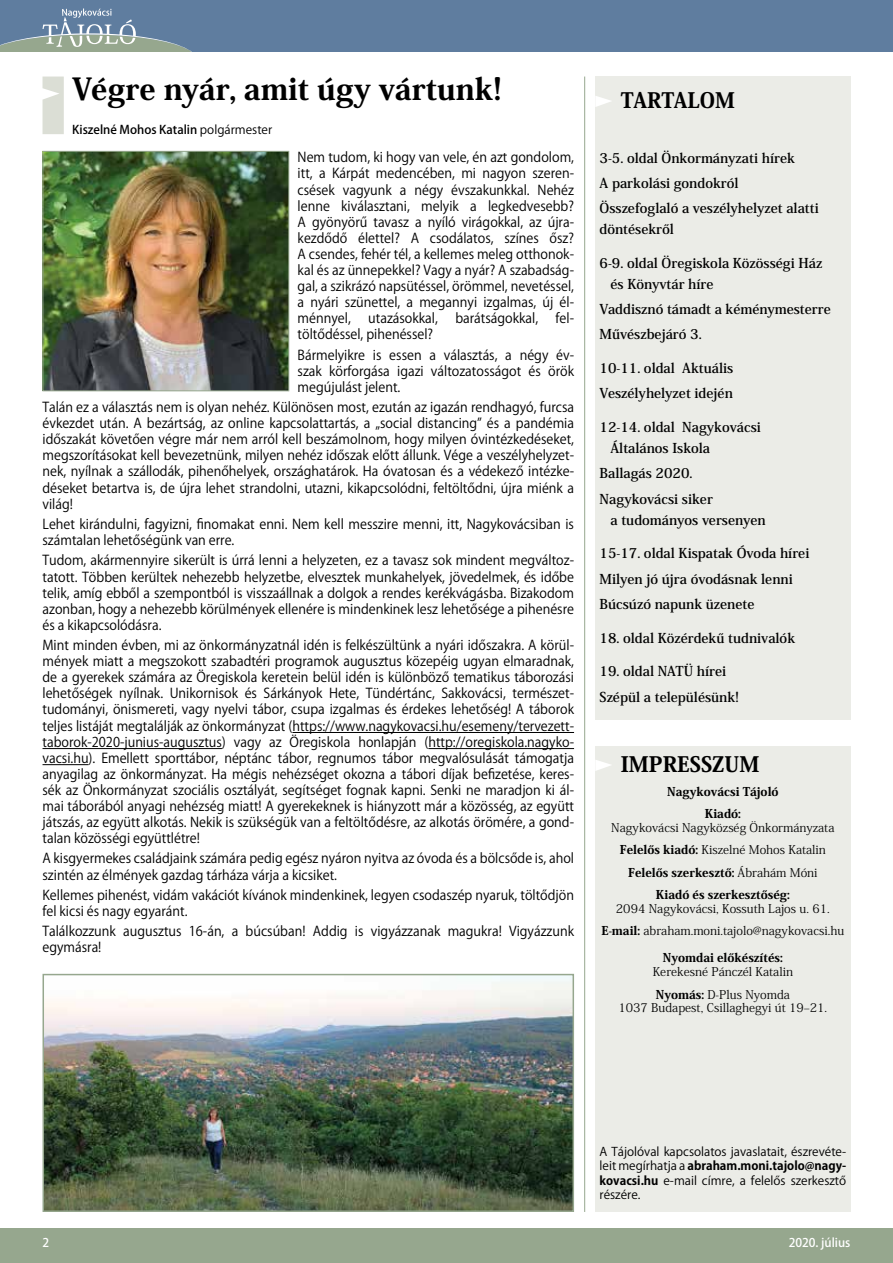
<style>
.page{position:relative;width:893px;height:1263px;background:#fff}
.page>*{position:absolute;margin:0;border:0;box-sizing:border-box;transform-origin:0 0}
.t1{font:800 30px "Koz Min Pr 6 N";color:#000}
.t2{font:800 21px "Koz Min Pr 6 N";color:#000}
.t3{font:13.5px/16px "Koz Go Pr 6 N";color:#000;scale:.95 1}
.t4{font:700 13.5px/25.2px "Koz Min Pr 6 N";color:#000}
.t5{font:12px/22.5px "Koz Min Pr 6 N";color:#000;text-align:center}
.t6{font:12px/14.4px "Koz Go Pr 6 N";color:#000;text-align:justify}
.t7{font:800 12px/22.5px "Koz Min Pr 6 N";color:#000;text-align:center}
.t8{font:500 12px "Koz Go Pr 6 N";color:#000}
.t9{font:500 12px "Koz Go Pr 6 N";color:#fff}
.s1{font-weight:400}
.s2{font-weight:800}
.s3{font-weight:700}
</style>
<div class="page">
<div style="left:0;top:0;width:893px;height:51px;background:#5f7d9f"></div>
<svg style="left:0;top:9px;width:191px;height:42px"></svg>
<div style="left:0;top:1229px;width:893px;height:34px;background:#96a78e"></div>
<div style="left:595px;top:77px;width:255px;height:643px;background:#ebece7"></div>
<div style="left:595px;top:746px;width:255px;height:466px;background:#ebece7"></div>
<svg style="left:595px;top:96px;width:16px;height:11px"></svg>
<svg style="left:595px;top:760px;width:16px;height:11px"></svg>
<hr style="left:292px;top:732px;width:282px;height:1px;background:#000">
<hr style="left:43px;top:748px;width:179px;height:1px;background:#000">
<hr style="left:428px;top:748px;width:146px;height:1px;background:#000">
<hr style="left:43px;top:764px;width:46px;height:1px;background:#000">
<img style="left:45px;top:153px;width:242px;height:236px">
<div style="left:43px;top:151px;width:246px;height:240px;border:1px solid #96a78e"></div>
<hr style="left:584px;top:77px;width:1px;height:1135px;background:#96a78e">
<svg style="left:43px;top:77px;width:21px;height:57px"></svg>
<img style="left:46px;top:977px;width:525px;height:232px">
<div style="left:43px;top:974px;width:531px;height:238px;border:2px solid #96a78e"></div>
<h1 class="t1" style="left:72px;top:72px;width:431px">Végre nyár, amit úgy vártunk!</h1>
<p class="t8" style="left:72px;top:123px;width:201px">Kiszelné Mohos Katalin <span class="s1">polgármester</span></p>
<p class="t3" style="left:298px;top:150px;width:292px;text-align:justify">Nem tudom, ki hogy van vele, én azt gondolom, itt, a Kárpát medencében, mi nagyon szeren&shy;csések vagyunk a négy évszakunkkal. Nehéz lenne kiválasztani, melyik a legkedvesebb?<br>A gyönyörű tavasz a nyíló virágokkal, az újra&shy;kezdődő élettel? A csodálatos, színes ősz?<br>A csendes, fehér tél, a kellemes meleg otthonok&shy;kal és az ünnepekkel? Vagy a nyár? A szabadság&shy;gal, a szikrázó napsütéssel, örömmel, nevetéssel, a nyári szünettel, a megannyi izgalmas, új él&shy;ménnyel,</p>
<p class="t3" style="left:368px;top:310px;width:75px">utazásokkal,</p>
<p class="t3" style="left:455px;top:310px;width:89px">barátságokkal,</p>
<p class="t3" style="left:556px;top:310px;width:21px">fel-</p>
<p class="t3" style="left:298px;top:324px;width:292px;line-height:20.4px">töltődéssel, pihenéssel?<br>Bármelyikre is essen a választás, a négy év-</p>
<p class="t3" style="left:298px;top:363px;width:292px">szak körforgása igazi változatosságot és örök megújulást jelent.</p>
<p class="t3" style="left:43px;top:399px;width:561px;text-align:justify">Talán ez a választás nem is olyan nehéz. Különösen most, ezután az igazán rendhagyó, furcsa évkezdet után. A bezártság, az online kapcsolattartás, a „social distancing” és a pandémia időszakát követően végre már nem arról kell beszámolnom, hogy milyen óvintézkedéseket, megszorításokat kell bevezetnünk, milyen nehéz időszak előtt állunk. Vége a veszélyhelyzet&shy;nek, nyílnak a szállodák, pihenőhelyek, országhatárok. Ha óvatosan és a védekező intézke&shy;déseket betartva is, de újra lehet strandolni, utazni, kikapcsolódni, feltöltődni, újra miénk a világ!</p>
<p class="t3" style="left:43px;top:516px;width:561px">Lehet kirándulni, fagyizni, finomakat enni. Nem kell messzire menni, itt, Nagykovácsiban is számtalan lehetőségünk van erre.</p>
<p class="t3" style="left:43px;top:553px;width:561px;text-align:justify">Tudom, akármennyire sikerült is úrrá lenni a helyzeten, ez a tavasz sok mindent megváltoz&shy;tatott. Többen kerültek nehezebb helyzetbe, elvesztek munkahelyek, jövedelmek, és időbe telik, amíg ebből a szempontból is visszaállnak a dolgok a rendes kerékvágásba. Bizakodom azonban, hogy a nehezebb körülmények ellenére is mindenkinek lesz lehetősége a pihenésre és a kikapcsolódásra.</p>
<p class="t3" style="left:43px;top:637px;width:561px;text-align:justify">Mint minden évben, mi az önkormányzatnál idén is felkészültünk a nyári időszakra. A körül&shy;mények miatt a megszokott szabadtéri programok augusztus közepéig ugyan elmaradnak, de a gyerekek számára az Öregiskola keretein belül idén is különböző tematikus táborozási lehetőségek nyílnak. Unikornisok és Sárkányok Hete, Tündértánc, Sakkovácsi, természet&shy;tudományi, önismereti, vagy nyelvi tábor, csupa izgalmas és érdekes lehetőség! A táborok teljes listáját megtalálják az önkormányzat (https://www.nagykovacsi.hu/esemeny/tervezett&shy;taborok-2020-junius-augusztus) vagy az Öregiskola honlapján (http://oregiskola.nagyko&shy;vacsi.hu). Emellett sporttábor, néptánc tábor, regnumos tábor megvalósulását támogatja anyagilag az önkormányzat. Ha mégis nehézséget okozna a tábori díjak befizetése, keres&shy;sék az Önkormányzat szociális osztályát, segítséget fognak kapni. Senki ne maradjon ki ál&shy;mai táborából anyagi nehézség miatt! A gyerekeknek is hiányzott már a közösség, az együtt játszás, az együtt alkotás. Nekik is szükségük van a feltöltődésre, az alkotás örömére, a gond&shy;talan közösségi együttlétre!</p>
<p class="t3" style="left:43px;top:851px;width:561px">A kisgyermekes családjaink számára pedig egész nyáron nyitva az óvoda és a bölcsőde is, ahol szintén az élmények gazdag tárháza várja a kicsiket.</p>
<p class="t3" style="left:43px;top:887px;width:561px">Kellemes pihenést, vidám vakációt kívánok mindenkinek, legyen csodaszép nyaruk, töltődjön fel kicsi és nagy egyaránt.</p>
<p class="t3" style="left:43px;top:923px;width:561px">Találkozzunk augusztus 16-án, a búcsúban! Addig is vigyázzanak magukra! Vigyázzunk egymásra!</p>
<h2 class="t2" style="left:621px;top:88px;width:116px">TARTALOM</h2>
<p class="t4" style="left:600px;top:145px;width:221px">3-5. oldal Önkormányzati hírek<br>A parkolási gondokról<br>Összefoglaló a veszélyhelyzet alatti</p>
<p class="t4" style="left:600px;top:217px;width:76px">döntésekről</p>
<p class="t4" style="left:610px;top:253px;width:213px;line-height:21px;text-indent:-11px">6-9. oldal Öregiskola Közösségi Ház és Könyvtár híre</p>
<p class="t4" style="left:600px;top:297px;width:233px">Vaddisznó támadt a kéménymesterre<br>Művészbejáró 3.</p>
<p class="t4" style="left:600px;top:356px;width:135px">10-11. oldal Aktuális<br>Veszélyhelyzet idején</p>
<p class="t4" style="left:610px;top:417px;width:152px;line-height:21px;text-indent:-11px">12-14. oldal Nagykovácsi<br>Általános Iskola</p>
<p class="t4" style="left:600px;top:461px;width:115px">Ballagás 2020.<br>Nagykovácsi siker</p>
<p class="t4" style="left:610px;top:507px;width:157px">a tudományos versenyen</p>
<p class="t4" style="left:600px;top:541px;width:211px">15-17. oldal Kispatak Óvoda hírei<br>Milyen jó újra óvodásnak lenni<br>Búcsúzó napunk üzenete</p>
<p class="t4" style="left:600px;top:625px;width:197px">18. oldal Közérdekű tudnivalók</p>
<p class="t4" style="left:600px;top:659px;width:141px">19. oldal NATÜ hírei<br>Szépül a településünk!</p>
<h2 class="t2" style="left:621px;top:753px;width:140px">IMPRESSZUM</h2>
<p class="t7" style="left:667px;top:780px;width:113px">Nagykovácsi Tájoló<br>Kiadó:</p>
<p class="t5" style="left:611px;top:816px;width:225px">Nagykovácsi Nagyközség Önkormányzata <span class="s2">Felelős kiadó:</span> Kiszelné Mohos Katalin <span class="s2">Felelős szerkesztő:</span> Ábrahám Móni <span class="s2">Kiadó és szerkesztőség:</span></p>
<p class="t5" style="left:601px;top:897px;width:244px">2094 Nagykovácsi, Kossuth Lajos u. 61.<br><span class="s2">E-mail:</span> abraham.moni.tajolo@nagykovacsi.hu</p>
<p class="t7" style="left:663px;top:947px;width:121px">Nyomdai előkészítés:</p>
<p class="t5" style="left:653px;top:960px;width:142px;line-height:23px;text-align:left">Kerekesné Pánczél Katalin<br><span class="s2">Nyomás:</span> D-Plus Nyomda</p>
<p class="t5" style="left:618px;top:997px;width:210px">1037 Budapest, Csillaghegyi út 19–21.</p>
<p class="t6" style="left:600px;top:1145px;width:248px">A Tájolóval kapcsolatos javaslatait, észrevéte&shy;leit megírhatja a <span class="s3">abraham.moni.tajolo@nagy&shy;kovacsi.hu</span> e-mail címre, a felelős szerkesztő részére.</p>
<p class="t9" style="left:43px;top:1236px;width:8px">2</p>
<p class="t9" style="left:789px;top:1236px;width:63px">2020. július</p>
</div>
